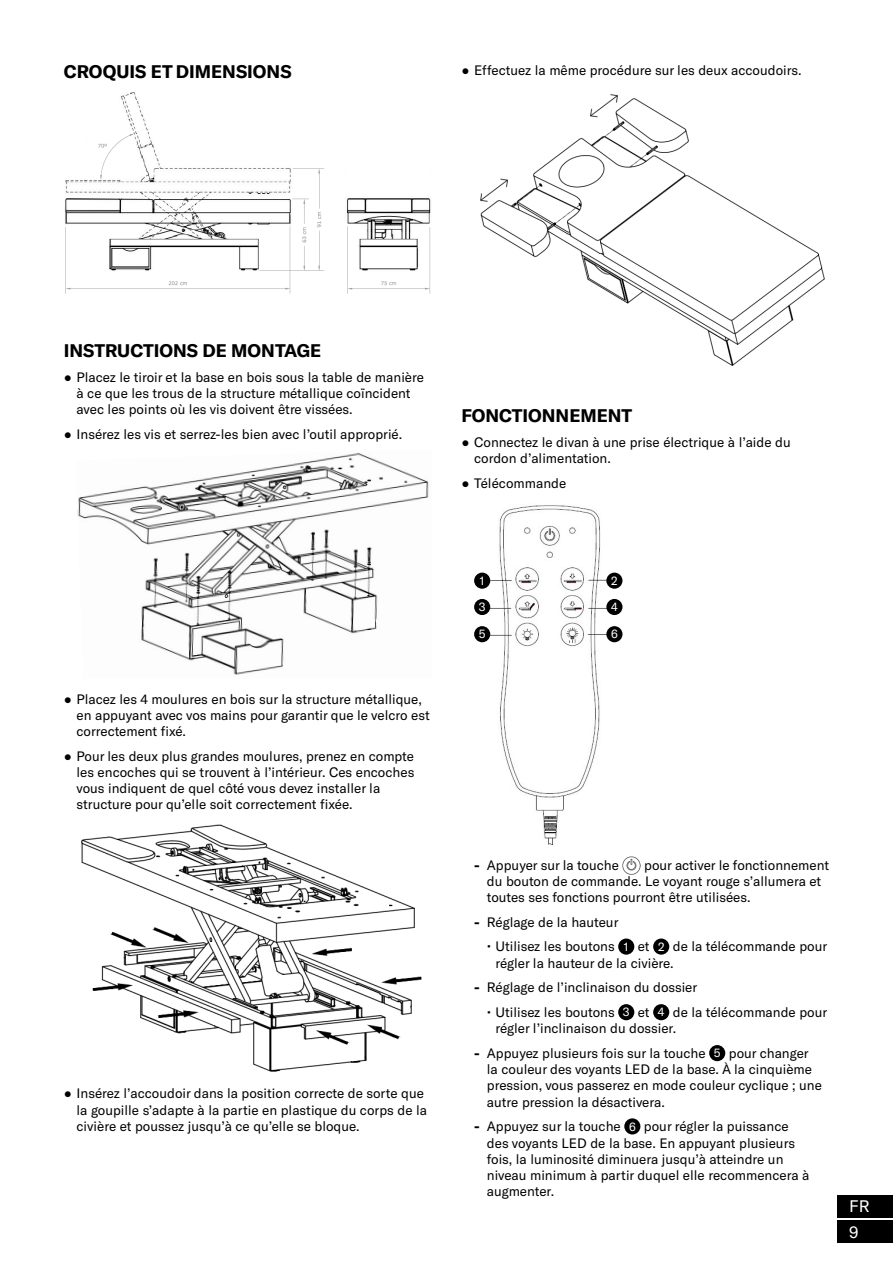
<style>
.page{position:relative;width:893px;height:1263px;background:#fff}
.page>*{position:absolute;margin:0;border:0;box-sizing:border-box;transform-origin:0 0}
.t1{font:700 18px "GT America";color:#000}
.t2{font:16.5px/25.3px "GT America";color:#fff}
.t3{font:13.5px/16.2px "GT America";color:#000}
.t4{font:12px/26.2px "GT America";color:#fff}
.s1{font-family:"Arial"}
.s2{font-weight:700}
.s3{font-size:12px;color:#fff}
</style>
<div class="page">
<div style="left:837px;top:1220px;width:56px;height:22px;background:#000"></div>
<div style="left:837px;top:1195px;width:56px;height:22px;background:#000"></div>
<img style="left:65px;top:92px;width:366px;height:202px">
<img style="left:77px;top:453px;width:352px;height:222px">
<img style="left:81px;top:824px;width:341px;height:248px">
<img style="left:480px;top:94px;width:345px;height:272px">
<img style="left:490px;top:505px;width:116px;height:340px">
<div style="left:474px;top:573px;width:16px;height:16px;background:#000;border-radius:50%"></div>
<div style="left:474px;top:599px;width:16px;height:16px;background:#000;border-radius:50%"></div>
<div style="left:474px;top:626px;width:16px;height:16px;background:#000;border-radius:50%"></div>
<div style="left:606px;top:573px;width:16px;height:16px;background:#000;border-radius:50%"></div>
<div style="left:606px;top:599px;width:16px;height:16px;background:#000;border-radius:50%"></div>
<div style="left:606px;top:626px;width:16px;height:16px;background:#000;border-radius:50%"></div>
<img style="left:622px;top:857px;width:19px;height:18px">
<div style="left:618px;top:938px;width:16px;height:17px;background:#000;border-radius:50%"></div>
<div style="left:653px;top:938px;width:16px;height:17px;background:#000;border-radius:50%"></div>
<div style="left:618px;top:1004px;width:16px;height:16px;background:#000;border-radius:50%"></div>
<div style="left:653px;top:1004px;width:16px;height:16px;background:#000;border-radius:50%"></div>
<div style="left:709px;top:1045px;width:16px;height:16px;background:#000;border-radius:50%"></div>
<div style="left:624px;top:1118px;width:16px;height:16px;background:#000;border-radius:50%"></div>
<h1 class="t1" style="left:64px;top:61px;width:229px">CROQUIS ET DIMENSIONS</h1>
<p class="t3" style="left:461px;top:62px;width:342px"><span class="s1">●</span> Effectuez la même procédure sur les deux accoudoirs.</p>
<h1 class="t1" style="left:64px;top:340px;width:259px">INSTRUCTIONS DE MONTAGE</h1>
<p class="t3" style="left:77px;top:369px;width:349px;text-indent:-13px"><span class="s1">●</span> Placez le tiroir et la base en bois sous la table de manière à ce que les trous de la structure métallique coïncident avec les points où les vis doivent être vissées.</p>
<p class="t3" style="left:64px;top:426px;width:340px"><span class="s1">●</span> Insérez les vis et serrez-les bien avec l’outil approprié.</p>
<h1 class="t1" style="left:461px;top:405px;width:172px">FONCTIONNEMENT</h1>
<p class="t3" style="left:474px;top:434px;width:318px;text-indent:-13px"><span class="s1">●</span> Connectez le divan à une prise électrique à l’aide du cordon d’alimentation.</p>
<p class="t3" style="left:461px;top:475px;width:106px"><span class="s1">●</span> Télécommande</p>
<p class="t3" style="left:77px;top:691px;width:355px;text-indent:-13px"><span class="s1">●</span> Placez les 4 moulures en bois sur la structure métallique, en appuyant avec vos mains pour garantir que le velcro est correctement fixé.</p>
<p class="t3" style="left:77px;top:748px;width:339px;text-indent:-13px"><span class="s1">●</span> Pour les deux plus grandes moulures, prenez en compte les encoches qui se trouvent à l’intérieur. Ces encoches vous indiquent de quel côté vous devez installer la structure pour qu’elle soit correctement fixée.</p>
<p class="t3" style="left:77px;top:1085px;width:352px;text-indent:-13px"><span class="s1">●</span> Insérez l’accoudoir dans la position correcte de sorte que la goupille s’adapte à la partie en plastique du corps de la civière et poussez jusqu’à ce qu’elle se bloque.</p>
<p class="t4" style="left:479px;top:567px;width:8px">1<br>3</p>
<p class="t4" style="left:479px;top:621px;width:8px">5</p>
<p class="t4" style="left:611px;top:567px;width:8px">2<br>4</p>
<p class="t4" style="left:611px;top:621px;width:8px">6</p>
<p class="t3" style="left:487px;top:857px;width:344px;text-indent:157px">pour activer le fonctionnement du bouton de commande. Le voyant rouge s’allumera et toutes ses fonctions pourront être utilisées.</p>
<p class="t3" style="left:474px;top:914px;width:146px"><span class="s2">-</span> Réglage de la hauteur</p>
<p class="t3" style="left:495px;top:939px;width:333px;text-indent:-9px">• Utilisez les boutons <span class="s3">1</span> et <span class="s3">2</span> de la télécommande pour régler la hauteur de la civière.</p>
<p class="t3" style="left:474px;top:979px;width:225px"><span class="s2">-</span> Réglage de l’inclinaison du dossier</p>
<p class="t3" style="left:495px;top:1004px;width:333px;text-indent:-9px">• Utilisez les boutons <span class="s3">3</span> et <span class="s3">4</span> de la télécommande pour régler l’inclinaison du dossier.</p>
<p class="t3" style="left:487px;top:1045px;width:337px;text-indent:-13px"><span class="s2">-</span> Appuyez plusieurs fois sur la touche <span class="s3">5</span> pour changer la couleur des voyants LED de la base. À la cinquième pression, vous passerez en mode couleur cyclique ; une autre pression la désactivera.</p>
<p class="t3" style="left:487px;top:1118px;width:324px;text-indent:-13px"><span class="s2">-</span> Appuyez sur la touche <span class="s3">6</span> pour régler la puissance des voyants LED de la base. En appuyant plusieurs fois, la luminosité diminuera jusqu’à atteindre un niveau minimum à partir duquel elle recommencera à augmenter.</p>
<p class="t3" style="left:474px;top:857px;width:146px"><span class="s2">-</span> Appuyer sur la touche</p>
<p class="t2" style="left:849px;top:1194px;width:22px">FR<br>9</p>
</div>
